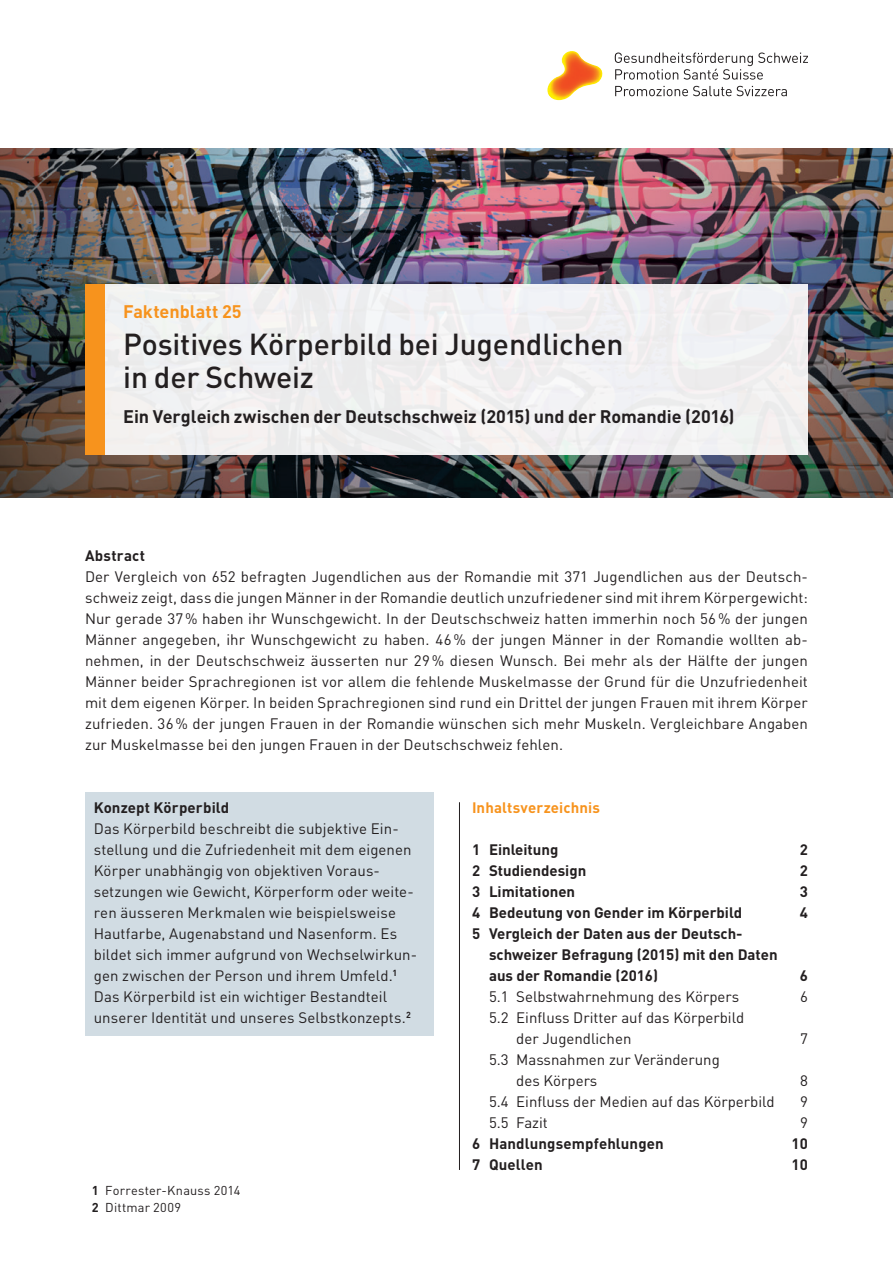
<style>
.page{position:relative;width:893px;height:1263px;background:#fff}
.page>*{position:absolute;margin:0;border:0;box-sizing:border-box;transform-origin:0 0}
.t1{font:500 30px/33px "DINOT";letter-spacing:-.005em;color:#231f20}
.t2{font:700 18px "DINOT";color:#231f20}
.t3{font:700 18px "DINOT";color:#f7931d}
.t4{font:15px/21px "DINOT";letter-spacing:.005em;color:#231f20}
.t5{font:700 15px/21px "DINOT";color:#231f20}
.t6{font:700 15px "DINOT";letter-spacing:.005em;color:#f7931d}
.t7{font:700 15px "DINOT";letter-spacing:.02em;color:#231f20}
.t8{font:12.75px/16.5px "DINOT";letter-spacing:.015em;color:#231f20}
.s1{font-weight:700}
</style>
<div class="page">
<img style="left:0;top:149px;width:893px;height:349px">
<div style="left:85px;top:285px;width:723px;height:170px;background:#f0f0f1"></div>
<div style="left:85px;top:285px;width:19px;height:170px;background:#f7931d"></div>
<img style="left:547px;top:51px;width:56px;height:49px">
<svg style="left:615px;top:53px;width:193px;height:27px"></svg>
<svg style="left:615px;top:86px;width:172px;height:10px"></svg>
<hr style="left:459px;top:802px;width:1px;height:368px;background:#231f20">
<div style="left:85px;top:792px;width:349px;height:244px;background:#d1dce3"></div>
<p class="t3" style="left:123px;top:299px;width:120px">Faktenblatt 25</p>
<h1 class="t1" style="left:123px;top:326px;width:502px">Positives Körperbild bei Jugendlichen in der Schweiz</h1>
<p class="t2" style="left:123px;top:405px;width:613px">Ein Vergleich zwischen der Deutschschweiz (2015) und der Romandie (2016)</p>
<p class="t7" style="left:85px;top:545px;width:62px">Abstract</p>
<p class="t4" style="left:85px;top:565px;width:724px;text-align:justify">Der Vergleich von 652 befragten Jugendlichen aus der Romandie mit 371 Jugendlichen aus der Deutsch&shy;schweiz zeigt, dass die jungen Männer in der Romandie deutlich unzufriedener sind mit ihrem Körpergewicht:<br>Nur gerade 37% haben ihr Wunschgewicht. In der Deutschschweiz hatten immerhin noch 56% der jungen Männer angegeben, ihr Wunschgewicht zu haben. 46% der jungen Männer in der Romandie wollten ab&shy;nehmen, in der Deutschschweiz äusserten nur 29% diesen Wunsch. Bei mehr als der Hälfte der jungen Männer beider Sprachregionen ist vor allem die fehlende Muskelmasse der Grund für die Unzufriedenheit mit dem eigenen Körper. In beiden Sprachregionen sind rund ein Drittel der jungen Frauen mit ihrem Körper zufrieden. 36% der jungen Frauen in der Romandie wünschen sich mehr Muskeln. Vergleichbare Angaben zur Muskelmasse bei den jungen Frauen in der Deutschschweiz fehlen.</p>
<p class="t5" style="left:94px;top:796px;width:137px">Konzept Körperbild</p>
<p class="t4" style="left:94px;top:817px;width:325px">Das Körperbild beschreibt die subjektive Ein&shy;stellung und die Zufriedenheit mit dem eigenen Körper unabhängig von objektiven Voraus&shy;setzungen wie Gewicht, Körperform oder weite&shy;ren äusseren Merkmalen wie beispielsweise Hautfarbe, Augenabstand und Nasenform. Es bildet sich immer aufgrund von Wechselwirkun&shy;gen zwischen der Person und ihrem Umfeld.<sup>1<br></sup>Das Körperbild ist ein wichtiger Bestandteil unserer Identität und unseres Selbstkonzepts.<sup>2</sup></p>
<p class="t8" style="left:92px;top:1182px;width:150px"><span class="s1">1</span> Forrester-Knauss 2014<br><span class="s1">2</span> Dittmar 2009</p>
<p class="t6" style="left:472px;top:797px;width:129px">Inhaltsverzeichnis</p>
<p class="t5" style="left:472px;top:838px;width:88px">1 Einleitung</p>
<p class="t5" style="left:800px;top:838px;width:10px">2</p>
<p class="t5" style="left:472px;top:859px;width:116px">2 Studiendesign</p>
<p class="t5" style="left:800px;top:859px;width:10px">2</p>
<p class="t5" style="left:472px;top:880px;width:105px">3 Limitationen</p>
<p class="t5" style="left:800px;top:880px;width:10px">3</p>
<p class="t5" style="left:472px;top:901px;width:272px">4 Bedeutung von Gender im Körperbild</p>
<p class="t5" style="left:800px;top:901px;width:10px">4</p>
<p class="t5" style="left:489px;top:922px;width:290px;text-indent:-17px">5 Vergleich der Daten aus der Deutsch&shy;schweizer Befragung (2015) mit den Daten aus der Romandie (2016)</p>
<p class="t5" style="left:800px;top:964px;width:10px">6</p>
<p class="t4" style="left:489px;top:985px;width:252px">5.1 Selbstwahrnehmung des Körpers</p>
<p class="t4" style="left:800px;top:985px;width:9px">6</p>
<p class="t4" style="left:516px;top:1006px;width:230px;text-indent:-27px">5.2 Einfluss Dritter auf das Körperbild der Jugendlichen</p>
<p class="t4" style="left:800px;top:1027px;width:9px">7</p>
<p class="t4" style="left:516px;top:1048px;width:205px;text-indent:-27px">5.3 Massnahmen zur Veränderung des Körpers</p>
<p class="t4" style="left:800px;top:1069px;width:9px">8</p>
<p class="t4" style="left:489px;top:1090px;width:287px">5.4 Einfluss der Medien auf das Körperbild</p>
<p class="t4" style="left:800px;top:1090px;width:9px">9</p>
<p class="t4" style="left:489px;top:1111px;width:60px">5.5 Fazit</p>
<p class="t4" style="left:800px;top:1111px;width:9px">9</p>
<p class="t5" style="left:472px;top:1132px;width:193px">6 Handlungsempfehlungen</p>
<p class="t5" style="left:792px;top:1132px;width:18px">10</p>
<p class="t5" style="left:472px;top:1153px;width:72px">7 Quellen</p>
<p class="t5" style="left:792px;top:1153px;width:18px">10</p>
</div>
